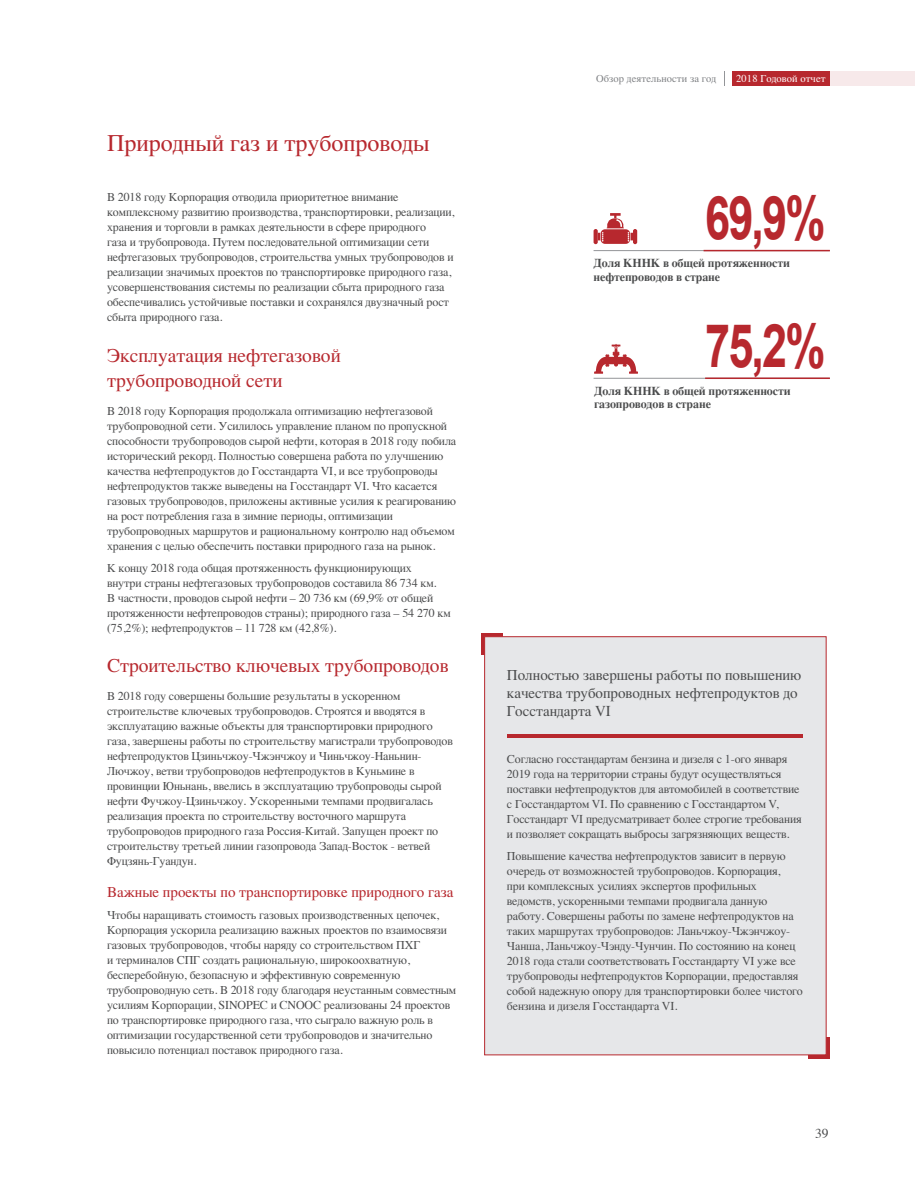
<style>
.page{position:relative;width:915px;height:1191px;background:#fff}
.page>*{position:absolute;margin:0;border:0;box-sizing:border-box;transform-origin:0 0}
.t1{font:700 60px/127.5px "Arial";color:#b7282e;scale:.75 1}
.t2{font:24px "Times";color:#b7282e}
.t3{font:19.5px/25.5px "Times";color:#b7282e}
.t4{font:15px/18px "Times";color:#4b4c4d}
.t5{font:15px "Times";color:#b7282e}
.t6{font:13.5px "Times";color:#4b4c4d}
.t7{font:12px/15px "Times";letter-spacing:-.01em;color:#4b4c4d}
.t8{font:700 12px/13.5px "Times";letter-spacing:-.01em;color:#4b4c4d}
.t9{font:10.5px "Times";letter-spacing:.01em;color:#808285}
.t10{font:10.5px "Times";letter-spacing:.01em;color:#fff}
</style>
<div class="page">
<div style="left:480px;top:633px;width:22px;height:22px;background:#b7282e"></div>
<div style="left:807px;top:1037px;width:22px;height:22px;background:#b7282e"></div>
<div style="left:484px;top:636px;width:342px;height:419px;background:#e6e7e9;border:1px solid #b7282e"></div>
<svg style="left:593px;top:229px;width:4px;height:15px"></svg>
<div style="left:632px;top:229px;width:5px;height:15px;background:#b7282e;border-radius:2px"></div>
<svg style="left:597px;top:213px;width:35px;height:31px"></svg>
<svg style="left:594px;top:344px;width:43px;height:30px"></svg>
<hr style="left:593px;top:250px;width:236px;height:1px;background:#939598">
<hr style="left:593px;top:378px;width:236px;height:1px;background:#939598">
<hr style="left:703px;top:250px;width:126px;height:1px;background:#b7282e">
<hr style="left:704px;top:377px;width:125px;height:2px;background:#b7282e">
<hr style="left:507px;top:734px;width:295px;height:3px;background:#b7282e">
<div style="left:731px;top:71px;width:98px;height:15px;background:#b7282e"></div>
<div style="left:829px;top:71px;width:85px;height:15px;background:#f7e9ea"></div>
<h2 class="t2" style="left:107px;top:121px;width:324px">Природный газ и трубопроводы</h2>
<p class="t7" style="left:107px;top:189px;width:349px">В 2018 году Корпорация отводила приоритетное внимание комплексному развитию производства, транспортировки, реализации, хранения и торговли в рамках деятельности в сфере природного<br>газа и трубопровода. Путем последовательной оптимизации сети нефтегазовых трубопроводов, строительства умных трубопроводов и реализации значимых проектов по транспортировке природного газа, усовершенствования системы по реализации сбыта природного газа обеспечивались устойчивые поставки и сохранялся двузначный рост сбыта природного газа.</p>
<h3 class="t3" style="left:107px;top:341px;width:235px">Эксплуатация нефтегазовой трубопроводной сети</h3>
<p class="t7" style="left:107px;top:402px;width:350px">В 2018 году Корпорация продолжала оптимизацию нефтегазовой трубопроводной сети. Усилилось управление планом по пропускной способности трубопроводов сырой нефти, которая в 2018 году побила исторический рекорд. Полностью совершена работа по улучшению качества нефтепродуктов до Госстандарта VI, и все трубопроводы нефтепродуктов также выведены на Госстандарт VI. Что касается газовых трубопроводов, приложены активные усилия к реагированию на рост потребления газа в зимние периоды, оптимизации трубопроводных маршрутов и рациональному контролю над объемом хранения с целью обеспечить поставки природного газа на рынок.</p>
<p class="t7" style="left:107px;top:559px;width:345px">К концу 2018 года общая протяженность функционирующих<br>внутри страны нефтегазовых трубопроводов составила 86 734 км.<br>В частности, проводов сырой нефти – 20 736 км (69,9% от общей протяженности нефтепроводов страны); природного газа – 54 270 км (75,2%); нефтепродуктов – 11 728 км (42,8%).</p>
<h3 class="t3" style="left:107px;top:651px;width:343px">Строительство ключевых трубопроводов</h3>
<p class="t7" style="left:107px;top:687px;width:347px">В 2018 году совершены большие результаты в ускоренном строительстве ключевых трубопроводов. Строятся и вводятся в эксплуатацию важные объекты для транспортировки природного газа, завершены работы по строительству магистрали трубопроводов нефтепродуктов Цзиньчжоу-Чжэнчжоу и Чиньчжоу-Наньнин-Лючжоу, ветви трубопроводов нефтепродуктов в Куньмине в провинции Юньнань, ввелись в эксплуатацию трубопроводы сырой нефти Фучжоу-Цзиньчжоу. Ускоренными темпами продвигалась реализация проекта по строительству восточного маршрута трубопроводов природного газа Россия-Китай. Запущен проект по строительству третьей линии газопровода Запад-Восток - ветвей Фуцзянь-Гуандун.</p>
<p class="t5" style="left:107px;top:878px;width:348px">Важные проекты по транспортировке природного газа</p>
<p class="t7" style="left:107px;top:906px;width:350px">Чтобы наращивать стоимость газовых производственных цепочек, Корпорация ускорила реализацию важных проектов по взаимосвязи газовых трубопроводов, чтобы наряду со строительством ПХГ<br>и терминалов СПГ создать рациональную, широкоохватную, бесперебойную, безопасную и эффективную современную трубопроводную сеть. В 2018 году благодаря неустанным совместным усилиям Корпорации, SINOPEC и CNOOC реализованы 24 проектов по транспортировке природного газа, что сыграло важную роль в оптимизации государственной сети трубопроводов и значительно повысило потенциал поставок природного газа.</p>
<p class="t9" style="left:596px;top:68px;width:122px">Обзор деятельности за год</p>
<p class="t10" style="left:736px;top:69px;width:91px">2018 Годовой отчет</p>
<h1 class="t1" style="left:704px;top:156px;width:162px">69,9%<br>75,2%</h1>
<p class="t8" style="left:593px;top:255px;width:198px">Доля КННК в общей протяженности нефтепроводов в стране</p>
<p class="t8" style="left:594px;top:383px;width:198px">Доля КННК в общей протяженности газопроводов в стране</p>
<p class="t4" style="left:507px;top:664px;width:296px">Полностью завершены работы по повышению качества трубопроводных нефтепродуктов до<br>Госстандарта VI</p>
<p class="t7" style="left:507px;top:750px;width:296px">Согласно госстандартам бензина и дизеля с 1-ого января 2019 года на территории страны будут осуществляться поставки нефтепродуктов для автомобилей в соответствие с Госстандартом VI. По сравнению с Госстандартом V, Госстандарт VI предусматривает более строгие требования и позволяет сокращать выбросы загрязняющих веществ.</p>
<p class="t7" style="left:507px;top:847px;width:297px">Повышение качества нефтепродуктов зависит в первую очередь от возможностей трубопроводов. Корпорация,<br>при комплексных усилиях экспертов профильных ведомств, ускоренными темпами продвигала данную работу. Совершены работы по замене нефтепродуктов на таких маршрутах трубопроводов: Ланьчжоу-Чжэнчжоу-Чанша, Ланьчжоу-Чэнду-Чунчин. По состоянию на конец 2018 года стали соответствовать Госстандарту VI уже все трубопроводы нефтепродуктов Корпорации, предоставляя собой надежную опору для транспортировки более чистого бензина и дизеля Госстандарта VI.</p>
<p class="t6" style="left:814px;top:1121px;width:15px">39</p>
</div>
